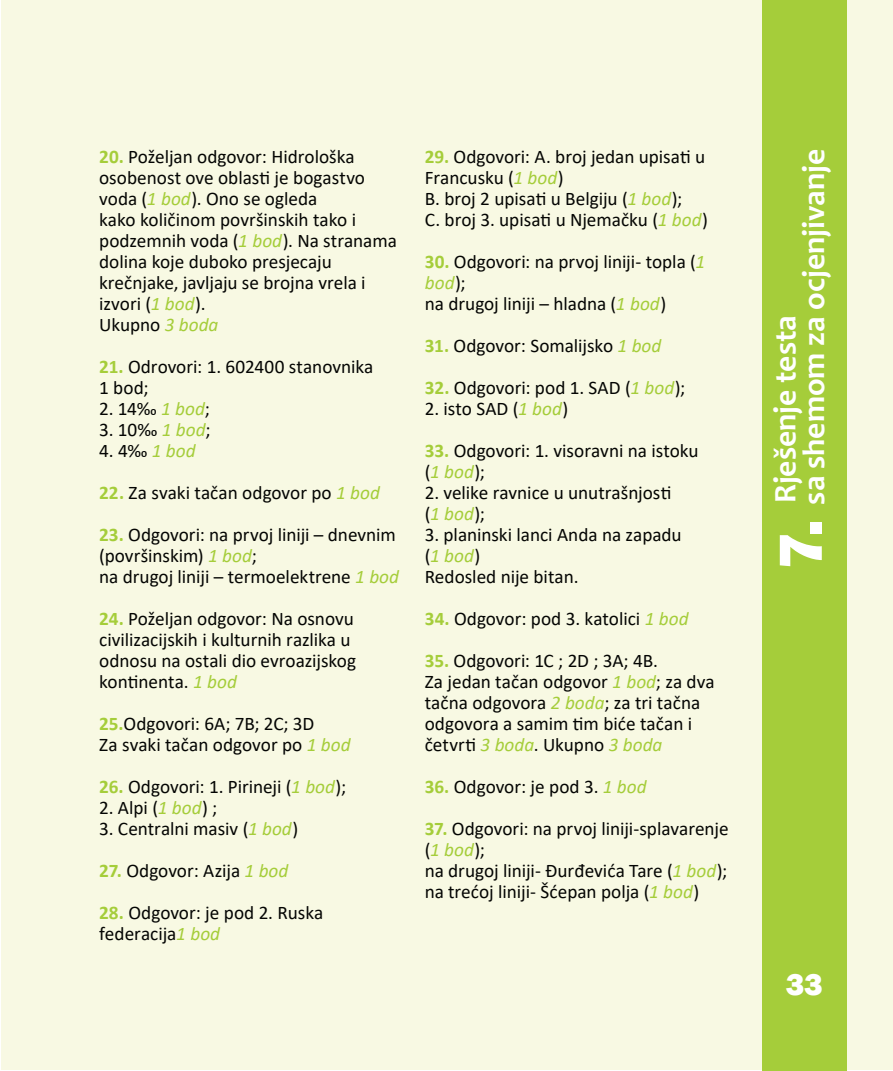
<style>
.page{position:relative;width:893px;height:1071px;background:#fff}
.page>*{position:absolute;margin:0;border:0;box-sizing:border-box;transform-origin:0 0}
.t1{font:700 31.5px/28.5px "Candara";color:#fff}
.t2{font:800 31.5px "Franklin Gothic";color:#fff}
.t3{font:19.25px/21px "Calibri";letter-spacing:-.005em;color:#040503}
.s1{font-weight:700;color:#a5cd3a}
.s2{font-style:italic;color:#a5cd3a}
.s3{font-family:"Franklin Gothic";font-weight:800;font-size:63px}
</style>
<div class="page">
<div style="left:1px;top:1px;width:891px;height:1069px;background:#f8f9e3"></div>
<div style="left:762px;top:0;width:85px;height:1070px;background:#a5cd3a"></div>
<p class="t3" style="left:99px;top:146px;width:299px"><span class="s1">20.</span> Poželjan odgovor: Hidrološka osobenost ove oblasti je bogastvo voda (<span class="s2">1 bod</span>). Ono se ogleda<br>kako količinom površinskih tako i podzemnih voda (<span class="s2">1 bod</span>). Na stranama dolina koje duboko presjecaju krečnjake, javljaju se brojna vrela i izvori (<span class="s2">1 bod</span>).<br>Ukupno <span class="s2">3 boda</span></p>
<p class="t3" style="left:99px;top:356px;width:276px"><span class="s1">21.</span> Odrovori: 1. 602400 stanovnika<br>1 bod;</p>
<p class="t3" style="left:99px;top:398px;width:112px">2. 14‰ <span class="s2">1 bod</span>;</p>
<p class="t3" style="left:99px;top:419px;width:113px">3. 10‰ <span class="s2">1 bod</span>;</p>
<p class="t3" style="left:99px;top:440px;width:98px">4. 4‰ <span class="s2">1 bod</span></p>
<p class="t3" style="left:99px;top:482px;width:282px"><span class="s1">22.</span> Za svaki tačan odgovor po <span class="s2">1 bod</span></p>
<p class="t3" style="left:99px;top:524px;width:301px"><span class="s1">23.</span> Odgovori: na prvoj liniji – dnevnim (površinskim) <span class="s2">1 bod</span>;<br>na drugoj liniji – termoelektrene <span class="s2">1 bod</span></p>
<p class="t3" style="left:99px;top:608px;width:259px"><span class="s1">24.</span> Poželjan odgovor: Na osnovu civilizacijskih i kulturnih razlika u odnosu na ostali dio evroazijskog kontinenta. <span class="s2">1 bod</span></p>
<p class="t3" style="left:99px;top:713px;width:253px"><span class="s1">25.</span>Odgovori: 6A; 7B; 2C; 3D<br>Za svaki tačan odgovor po <span class="s2">1 bod</span></p>
<p class="t3" style="left:99px;top:776px;width:248px"><span class="s1">26.</span> Odgovori: 1. Pirineji (<span class="s2">1 bod</span>);</p>
<p class="t3" style="left:99px;top:797px;width:120px">2. Alpi (<span class="s2">1 bod</span>) ;</p>
<p class="t3" style="left:99px;top:818px;width:201px">3. Centralni masiv (<span class="s2">1 bod</span>)</p>
<p class="t3" style="left:99px;top:860px;width:191px"><span class="s1">27.</span> Odgovor: Azija <span class="s2">1 bod</span></p>
<p class="t3" style="left:99px;top:902px;width:226px"><span class="s1">28.</span> Odgovor: je pod 2. Ruska federacija<span class="s2">1 bod</span></p>
<p class="t3" style="left:425px;top:146px;width:285px"><span class="s1">29.</span> Odgovori: A. broj jedan upisati u<br>Francusku (<span class="s2">1 bod</span>)<br>B. broj 2 upisati u Belgiju (<span class="s2">1 bod</span>);<br>C. broj 3. upisati u Njemačku (<span class="s2">1 bod</span>)</p>
<p class="t3" style="left:425px;top:251px;width:282px"><span class="s1">30.</span> Odgovori: na prvoj liniji- topla (<span class="s2">1 bod</span>);<br>na drugoj liniji – hladna (<span class="s2">1 bod</span>)</p>
<p class="t3" style="left:425px;top:335px;width:238px"><span class="s1">31.</span> Odgovor: Somalijsko <span class="s2">1 bod</span></p>
<p class="t3" style="left:425px;top:377px;width:262px"><span class="s1">32.</span> Odgovori: pod 1. SAD (<span class="s2">1 bod</span>);</p>
<p class="t3" style="left:425px;top:398px;width:145px">2. isto SAD (<span class="s2">1 bod</span>)</p>
<p class="t3" style="left:425px;top:440px;width:275px"><span class="s1">33.</span> Odgovori: 1. visoravni na istoku (<span class="s2">1 bod</span>);</p>
<p class="t3" style="left:425px;top:482px;width:248px">2. velike ravnice u unutrašnjosti (<span class="s2">1 bod</span>);</p>
<p class="t3" style="left:425px;top:524px;width:259px">3. planinski lanci Anda na zapadu (<span class="s2">1 bod</span>)<br>Redosled nije bitan.</p>
<p class="t3" style="left:425px;top:608px;width:265px"><span class="s1">34.</span> Odgovor: pod 3. katolici <span class="s2">1 bod</span></p>
<p class="t3" style="left:425px;top:650px;width:292px"><span class="s1">35.</span> Odgovori: 1C ; 2D ; 3A; 4B.<br>Za jedan tačan odgovor <span class="s2">1 bod</span>; za dva tačna odgovora <span class="s2">2 boda</span>; za tri tačna odgovora a samim tim biće tačan i četvrti <span class="s2">3 boda</span>. Ukupno <span class="s2">3 boda</span></p>
<p class="t3" style="left:425px;top:776px;width:224px"><span class="s1">36.</span> Odgovor: je pod 3. <span class="s2">1 bod</span></p>
<p class="t3" style="left:425px;top:818px;width:305px"><span class="s1">37.</span> Odgovori: na prvoj liniji-splavarenje (<span class="s2">1 bod</span>);<br>na drugoj liniji- Đurđevića Tare (<span class="s2">1 bod</span>); na trećoj liniji- Šćepan polja (<span class="s2">1 bod</span>)</p>
<h1 class="t1" style="left:771px;top:505px;width:357px;text-indent:-64px;rotate:-90deg"><span class="s3">7.</span> Rješenje testa<br>sa shemom za ocjenjivanje</h1>
<h1 class="t2" style="left:786px;top:964px;width:38px">33</h1>
</div>
